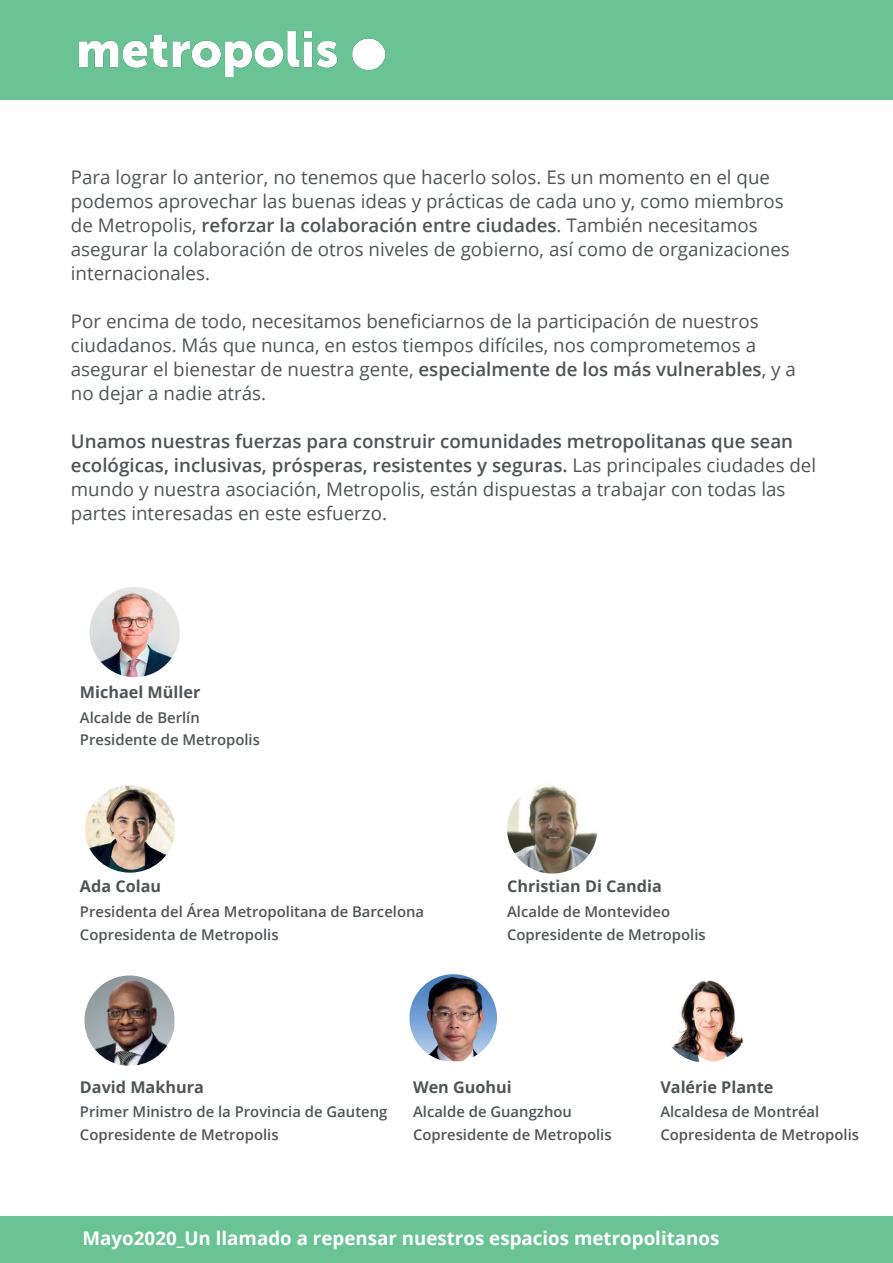
<style>
.page{position:relative;width:893px;height:1263px;background:#fff}
.page>*{position:absolute;margin:0;border:0;box-sizing:border-box;transform-origin:0 0}
.t1{font:18.75px/24px "Open Sans";color:#4f5456}
.t2{font:700 18.75px "Open Sans";color:#fff}
.t3{font:700 16.2px "Open Sans";color:#4f5456}
.t4{font:600 14.85px/23px "Open Sans";color:#4f5456}
.s1{font-weight:600}
</style>
<div class="page">
<div style="left:0;top:0;width:893px;height:99px;background:#69c394"></div>
<div style="left:0;top:1216px;width:893px;height:47px;background:#69c394"></div>
<img style="left:90px;top:587px;width:90px;height:90px;border-radius:45px">
<img style="left:85px;top:786px;width:90px;height:87px">
<img style="left:507px;top:784px;width:57px;height:89px">
<img style="left:84px;top:975px;width:90px;height:90px">
<img style="left:409px;top:974px;width:88px;height:87px">
<img style="left:671px;top:980px;width:72px;height:82px">
<img style="left:80px;top:31px;width:305px;height:46px">
<p class="t1" style="left:71px;top:165px;width:720px">Para lograr lo anterior, no tenemos que hacerlo solos. Es un momento en el que podemos aprovechar las buenas ideas y prácticas de cada uno y, como miembros de Metropolis, <span class="s1">reforzar la colaboración entre ciudades</span>. También necesitamos asegurar la colaboración de otros niveles de gobierno, así como de organizaciones internacionales.</p>
<p class="t1" style="left:71px;top:309px;width:726px">Por encima de todo, necesitamos beneficiarnos de la participación de nuestros ciudadanos. Más que nunca, en estos tiempos difíciles, nos comprometemos a asegurar el bienestar de nuestra gente, <span class="s1">especialmente de los más vulnerables</span>, y a no dejar a nadie atrás.</p>
<p class="t1" style="left:71px;top:429px;width:747px"><span class="s1">Unamos nuestras fuerzas para construir comunidades metropolitanas que sean ecológicas, inclusivas, prósperas, resistentes y seguras.</span> Las principales ciudades del mundo y nuestra asociación, Metropolis, están dispuestas a trabajar con todas las partes interesadas en este esfuerzo.</p>
<p class="t3" style="left:80px;top:681px;width:122px">Michael Müller</p>
<p class="t4" style="left:80px;top:705px;width:121px">Alcalde de Berlín</p>
<p class="t4" style="left:80px;top:728px;width:182px">Presidente de Metropolis</p>
<p class="t3" style="left:80px;top:875px;width:83px">Ada Colau</p>
<p class="t4" style="left:80px;top:899px;width:346px">Presidenta del Área Metropolitana de Barcelona</p>
<p class="t4" style="left:80px;top:922px;width:200px">Copresidenta de Metropolis</p>
<p class="t3" style="left:507px;top:875px;width:156px">Christian Di Candia</p>
<p class="t4" style="left:507px;top:899px;width:164px">Alcalde de Montevideo</p>
<p class="t4" style="left:507px;top:922px;width:200px">Copresidente de Metropolis</p>
<p class="t3" style="left:80px;top:1075px;width:125px">David Makhura</p>
<p class="t4" style="left:80px;top:1100px;width:309px">Primer Ministro de la Provincia de Gauteng<br>Copresidente de Metropolis</p>
<p class="t3" style="left:413px;top:1075px;width:100px">Wen Guohui</p>
<p class="t4" style="left:413px;top:1100px;width:160px">Alcalde de Guangzhou</p>
<p class="t4" style="left:413px;top:1122px;width:200px">Copresidente de Metropolis</p>
<p class="t3" style="left:660px;top:1075px;width:115px">Valérie Plante</p>
<p class="t4" style="left:660px;top:1100px;width:160px">Alcaldesa de Montréal</p>
<p class="t4" style="left:660px;top:1122px;width:200px">Copresidenta de Metropolis</p>
<p class="t2" style="left:83px;top:1225px;width:638px">Mayo2020_Un llamado a repensar nuestros espacios metropolitanos</p>
</div>
